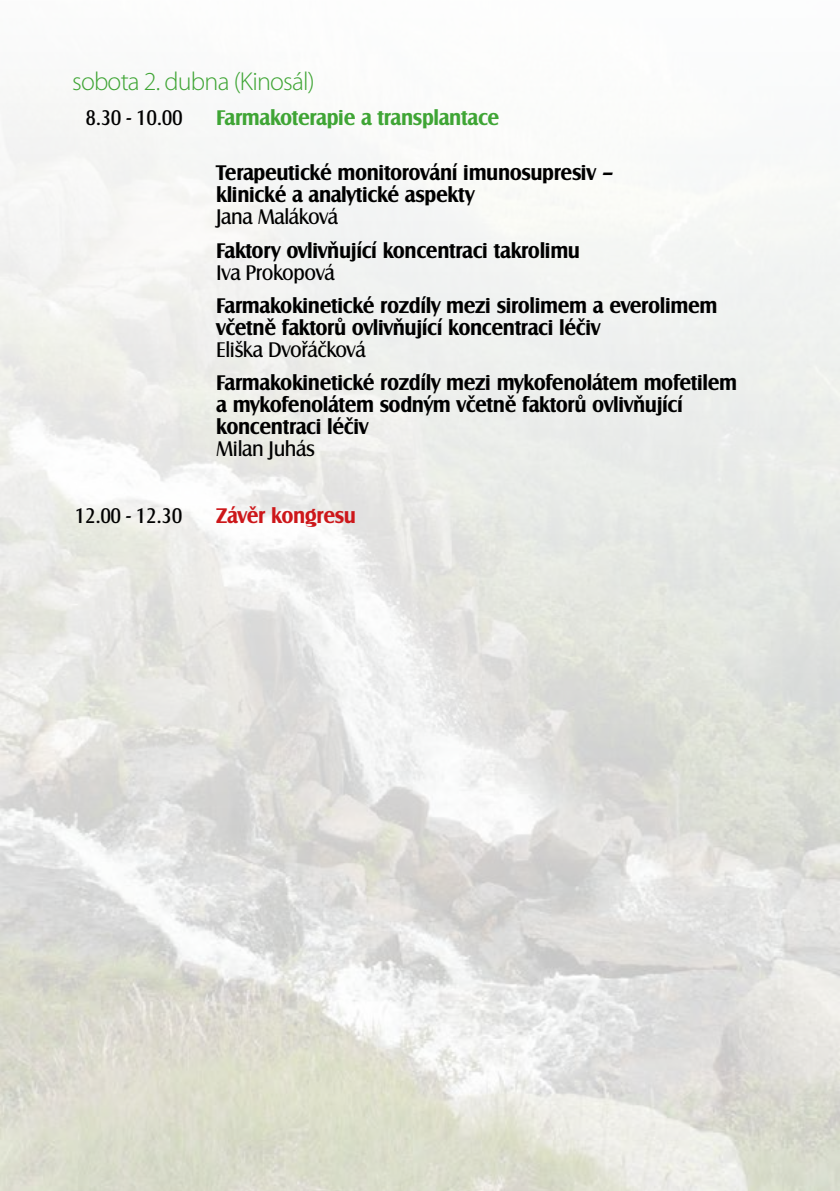
<style>
.page{position:relative;width:840px;height:1191px;background:#fff}
.page>*{position:absolute;margin:0;border:0;box-sizing:border-box;transform-origin:0 0}
.t1{font:300 26px "Myriad Pro";letter-spacing:-.03em;color:#3fa535}
.t2{font:700 22px/22px "Castle TCE";letter-spacing:-.02em;color:#000;scale:.95 1}
.t3{font:22px "Castle TCE Boo";letter-spacing:-.02em;color:#000;scale:.95 1}
.t4{font:700 22px "Castle TCE";letter-spacing:-.02em;color:#3fa535;scale:.95 1}
.t5{font:700 22px "Castle TCE";letter-spacing:-.02em;color:#cd171a;scale:.95 1}
</style>
<div class="page">
<p class="t1" style="left:72px;top:65px;width:244px">sobota 2. dubna (Kinosál)</p>
<p class="t3" style="left:85px;top:105px;width:104px">8.30 - 10.00</p>
<p class="t4" style="left:216px;top:105px;width:299px">Farmakoterapie a transplantace</p>
<p class="t2" style="left:216px;top:162px;width:420px">Terapeutické monitorování imunosupresiv – klinické a analytické aspekty</p>
<p class="t3" style="left:216px;top:204px;width:130px">Jana Maláková</p>
<p class="t2" style="left:216px;top:239px;width:384px">Faktory ovlivňující koncentraci takrolimu</p>
<p class="t3" style="left:216px;top:260px;width:126px">Iva Prokopová</p>
<p class="t2" style="left:216px;top:294px;width:529px">Farmakokinetické rozdíly mezi sirolimem a everolimem včetně faktorů ovlivňující koncentraci léčiv</p>
<p class="t3" style="left:216px;top:337px;width:159px">Eliška Dvořáčková</p>
<p class="t2" style="left:216px;top:372px;width:549px">Farmakokinetické rozdíly mezi mykofenolátem mofetilem a mykofenolátem sodným včetně faktorů ovlivňující koncentraci léčiv</p>
<p class="t3" style="left:216px;top:436px;width:105px">Milan Juhás</p>
<p class="t3" style="left:75px;top:503px;width:114px">12.00 - 12.30</p>
<p class="t5" style="left:216px;top:503px;width:148px">Závěr kongresu</p>
</div>
